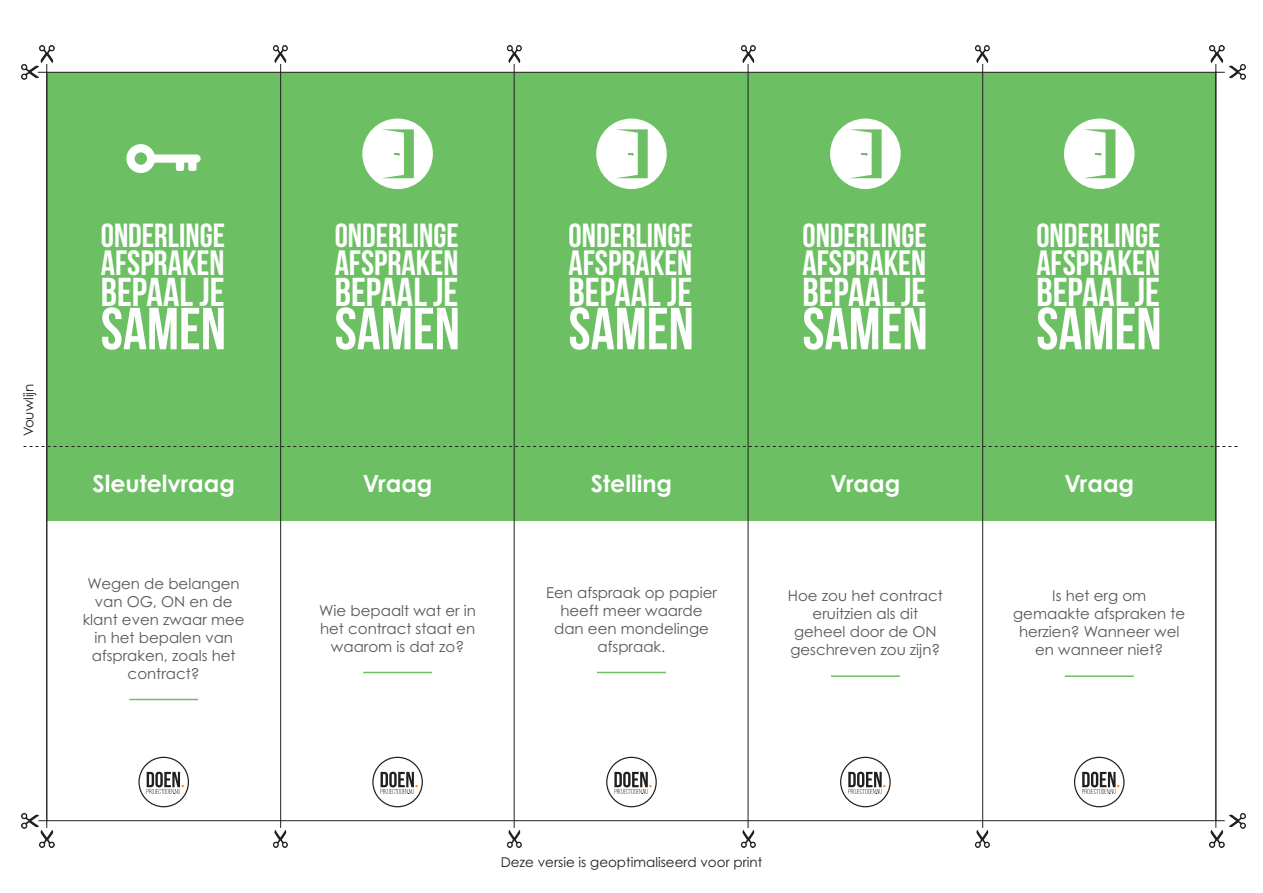
<style>
.page{position:relative;width:1263px;height:893px;background:#fff}
.page>*{position:absolute;margin:0;border:0;box-sizing:border-box;transform-origin:0 0}
.t1{font:700 59.1px "Bebas Neue";color:#fff}
.t2{font:700 40.35px "Bebas Neue";color:#fff}
.t3{font:700 35.1px "Bebas Neue";color:#fff}
.t4{font:700 33.45px "Bebas Neue";color:#fff}
.t5{font:700 23.55px "Century Gothic Pro";color:#fff}
.t6{font:15px/18px "Century Gothic Pro";color:#57585a;text-align:center}
.t7{font:13.5px "Century Gothic Pro";color:#231f20}
</style>
<div class="page">
<div style="left:47px;top:72px;width:234px;height:374px;background:#6cbf63"></div>
<svg style="left:126px;top:144px;width:75px;height:29px"></svg>
<div style="left:514px;top:72px;width:234px;height:374px;background:#6cbf63"></div>
<div style="left:596px;top:119px;width:71px;height:70px;background:#fff;border-radius:50%"></div>
<svg style="left:616px;top:129px;width:32px;height:49px"></svg>
<div style="left:281px;top:72px;width:233px;height:374px;background:#6cbf63"></div>
<div style="left:362px;top:119px;width:71px;height:70px;background:#fff;border-radius:50%"></div>
<svg style="left:382px;top:129px;width:32px;height:49px"></svg>
<div style="left:748px;top:72px;width:234px;height:374px;background:#6cbf63"></div>
<div style="left:830px;top:119px;width:71px;height:70px;background:#fff;border-radius:50%"></div>
<svg style="left:850px;top:129px;width:32px;height:49px"></svg>
<div style="left:982px;top:72px;width:234px;height:374px;background:#6cbf63"></div>
<div style="left:1064px;top:119px;width:70px;height:70px;background:#fff;border-radius:50%"></div>
<svg style="left:1084px;top:129px;width:31px;height:49px"></svg>
<div style="left:47px;top:446px;width:234px;height:75px;background:#6cbf63"></div>
<div style="left:138px;top:757px;width:51px;height:50px;border:1px solid #231f20;border-radius:50%"></div>
<svg style="left:147px;top:772px;width:37px;height:22px"></svg>
<hr style="left:129px;top:699px;width:69px;height:1px;background:#6cbf63">
<div style="left:281px;top:446px;width:233px;height:75px;background:#6cbf63"></div>
<div style="left:372px;top:757px;width:51px;height:50px;border:1px solid #231f20;border-radius:50%"></div>
<svg style="left:380px;top:772px;width:38px;height:22px"></svg>
<hr style="left:363px;top:672px;width:69px;height:1px;background:#6cbf63">
<div style="left:514px;top:446px;width:234px;height:75px;background:#6cbf63"></div>
<div style="left:606px;top:757px;width:51px;height:50px;border:1px solid #231f20;border-radius:50%"></div>
<svg style="left:614px;top:772px;width:38px;height:22px"></svg>
<hr style="left:597px;top:672px;width:69px;height:1px;background:#6cbf63">
<div style="left:748px;top:446px;width:234px;height:75px;background:#6cbf63"></div>
<div style="left:840px;top:757px;width:51px;height:50px;border:1px solid #231f20;border-radius:50%"></div>
<svg style="left:848px;top:772px;width:37px;height:22px"></svg>
<hr style="left:831px;top:675px;width:69px;height:2px;background:#6cbf63">
<div style="left:982px;top:446px;width:234px;height:75px;background:#6cbf63"></div>
<div style="left:1074px;top:757px;width:50px;height:50px;border:1px solid #231f20;border-radius:50%"></div>
<svg style="left:1082px;top:772px;width:37px;height:22px"></svg>
<hr style="left:1065px;top:675px;width:69px;height:2px;background:#6cbf63">
<img style="left:1229px;top:64px;width:17px;height:16px">
<img style="left:1229px;top:813px;width:17px;height:16px">
<img style="left:22px;top:813px;width:16px;height:16px">
<img style="left:22px;top:64px;width:16px;height:16px">
<img style="left:1209px;top:46px;width:16px;height:16px">
<img style="left:1209px;top:831px;width:16px;height:16px">
<img style="left:974px;top:46px;width:16px;height:16px">
<img style="left:974px;top:831px;width:16px;height:16px">
<img style="left:740px;top:46px;width:16px;height:16px">
<img style="left:740px;top:831px;width:16px;height:16px">
<img style="left:506px;top:46px;width:16px;height:16px">
<img style="left:506px;top:831px;width:16px;height:16px">
<img style="left:272px;top:46px;width:16px;height:16px">
<img style="left:272px;top:831px;width:16px;height:16px">
<img style="left:39px;top:46px;width:16px;height:16px">
<img style="left:39px;top:831px;width:16px;height:16px">
<svg style="left:24px;top:446px;width:1213px;height:1px"></svg>
<hr style="left:46px;top:64px;width:1px;height:764px;background:#231f20">
<hr style="left:280px;top:64px;width:1px;height:764px;background:#231f20">
<hr style="left:514px;top:64px;width:1px;height:764px;background:#231f20">
<hr style="left:748px;top:64px;width:1px;height:764px;background:#231f20">
<hr style="left:982px;top:64px;width:1px;height:764px;background:#231f20">
<hr style="left:1215px;top:64px;width:1px;height:764px;background:#231f20">
<p class="t7" style="left:20px;top:436px;width:54px;rotate:-90deg">Vouwlijn</p>
<p class="t4" style="left:101px;top:217px;width:126px">ONDERLINGE</p>
<p class="t3" style="left:101px;top:243px;width:125px">AFSPRAKEN</p>
<p class="t2" style="left:101px;top:270px;width:125px">BEPAAL JE</p>
<p class="t1" style="left:101px;top:296px;width:127px">SAMEN</p>
<p class="t5" style="left:93px;top:469px;width:144px">Sleutelvraag</p>
<p class="t6" style="left:83px;top:574px;width:163px">Wegen de belangen van OG, ON en de klant even zwaar mee in het bepalen van afspraken, zoals het contract?</p>
<p class="t4" style="left:335px;top:217px;width:126px">ONDERLINGE</p>
<p class="t3" style="left:335px;top:243px;width:125px">AFSPRAKEN</p>
<p class="t2" style="left:335px;top:270px;width:125px">BEPAAL JE</p>
<p class="t1" style="left:335px;top:296px;width:127px">SAMEN</p>
<p class="t5" style="left:363px;top:469px;width:71px">Vraag</p>
<p class="t6" style="left:319px;top:601px;width:158px">Wie bepaalt wat er in het contract staat en waarom is dat zo?</p>
<p class="t4" style="left:568px;top:217px;width:126px">ONDERLINGE</p>
<p class="t3" style="left:568px;top:243px;width:125px">AFSPRAKEN</p>
<p class="t2" style="left:568px;top:270px;width:125px">BEPAAL JE</p>
<p class="t1" style="left:568px;top:296px;width:127px">SAMEN</p>
<p class="t5" style="left:591px;top:469px;width:83px">Stelling</p>
<p class="t6" style="left:546px;top:583px;width:172px">Een afspraak op papier heeft meer waarde dan een mondelinge afspraak.</p>
<p class="t4" style="left:802px;top:217px;width:126px">ONDERLINGE</p>
<p class="t3" style="left:802px;top:243px;width:125px">AFSPRAKEN</p>
<p class="t2" style="left:802px;top:270px;width:125px">BEPAAL JE</p>
<p class="t1" style="left:802px;top:296px;width:127px">SAMEN</p>
<p class="t5" style="left:830px;top:469px;width:71px">Vraag</p>
<p class="t6" style="left:788px;top:587px;width:156px">Hoe zou het contract eruitzien als dit geheel door de ON geschreven zou zijn?</p>
<p class="t4" style="left:1036px;top:217px;width:126px">ONDERLINGE</p>
<p class="t3" style="left:1036px;top:243px;width:125px">AFSPRAKEN</p>
<p class="t2" style="left:1036px;top:270px;width:125px">BEPAAL JE</p>
<p class="t1" style="left:1036px;top:296px;width:127px">SAMEN</p>
<p class="t5" style="left:1064px;top:469px;width:71px">Vraag</p>
<p class="t6" style="left:1013px;top:587px;width:174px">Is het erg om gemaakte afspraken te herzien? Wanneer wel en wanneer niet?</p>
<p class="t7" style="left:501px;top:854px;width:263px">Deze versie is geoptimaliseerd voor print</p>
</div>
